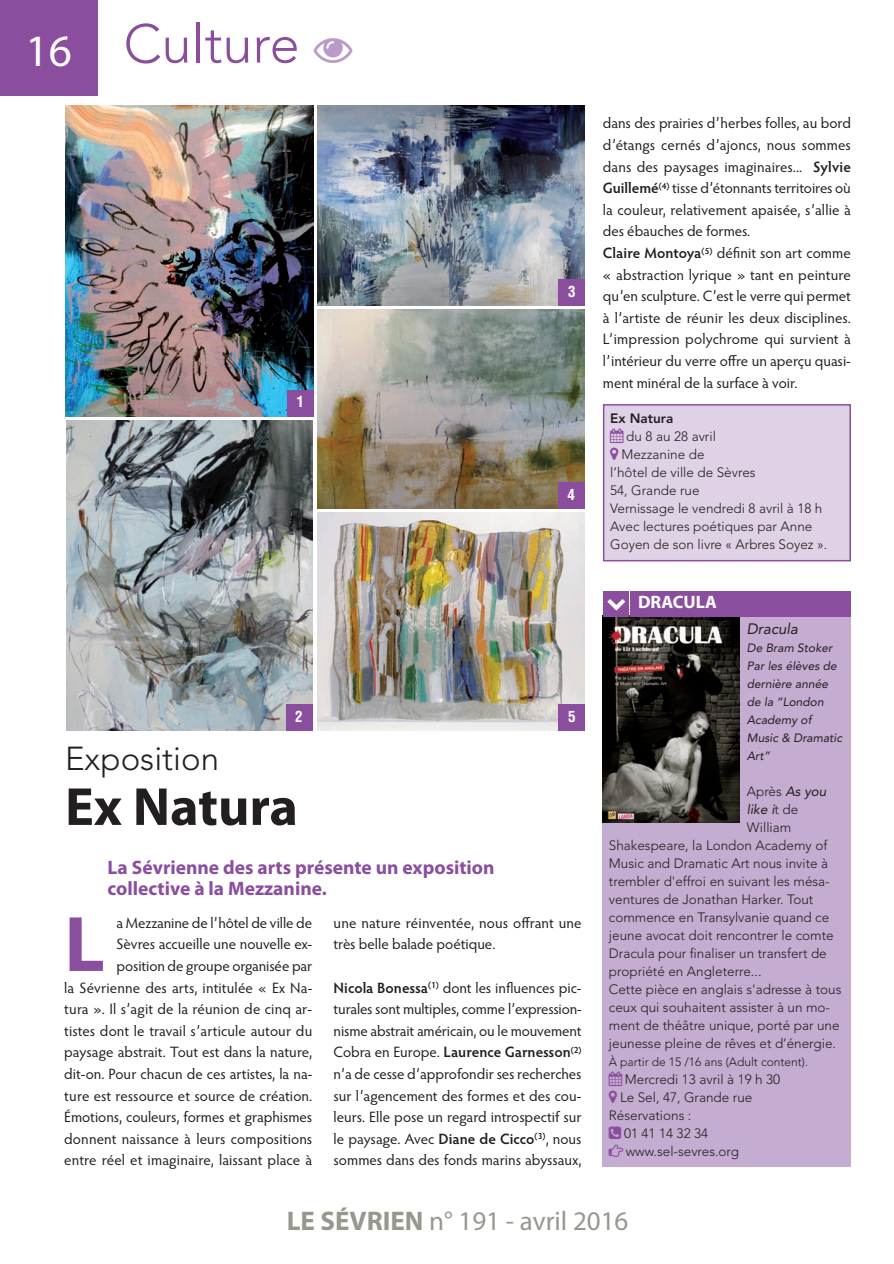
<style>
.page{position:relative;width:894px;height:1264px;background:#fff}
.page>*{position:absolute;margin:0;border:0;box-sizing:border-box;transform-origin:0 0}
.t1{font:700 79.35px "Myriad Pro";color:#8b4e9f}
.t2{font:300 54px "Avenir LT Std";color:#8b4e9f}
.t3{font:700 54px "Myriad Pro";color:#231f20}
.t4{font:300 33px "Avenir LT Std";color:#231f20}
.t5{font:27px "Myriad Pro";color:#96988e}
.t6{font:700 19.5px/21px "Myriad Pro";color:#8b4e9f}
.t7{font:700 18px "Myriad Pro";color:#fff}
.t8{font:15px/21.6px "Hypatia Sans Pro";color:#231f20}
.t9{font:italic 15px "Avenir LT Std";color:#231f20}
.t10{font:700 condensed 15px "Helvetica";color:#fff}
.t11{font:300 13.5px "Avenir LT Std";color:#231f20}
.t12{font:800 13.5px "Avenir LT Std";color:#231f20}
.t13{font:italic 13.5px "Avenir LT Std";color:#231f20}
.t14{font:italic 12px/18px "Avenir LT Std";color:#231f20}
.t15{font:300 12px "Avenir LT Std";color:#231f20}
.s1{font-family:"Myriad Pro";font-weight:400;font-size:45px;color:#fff}
.s2{color:#ba9ac8}
.s3{font-weight:600}
.s4{color:#8b4e9f}
.s5{font-weight:400;font-style:italic}
.s6{font-weight:300;font-style:normal}
.s7{font-weight:700}
</style>
<div class="page">
<img style="left:65px;top:106px;width:248px;height:310px">
<img style="left:317px;top:106px;width:268px;height:199px">
<img style="left:66px;top:420px;width:246px;height:311px">
<img style="left:317px;top:310px;width:268px;height:198px">
<img style="left:317px;top:513px;width:268px;height:218px">
<div style="left:287px;top:390px;width:26px;height:26px;background:#8b4e9f"></div>
<div style="left:286px;top:705px;width:26px;height:26px;background:#8b4e9f"></div>
<div style="left:559px;top:279px;width:26px;height:26px;background:#8b4e9f"></div>
<div style="left:559px;top:482px;width:26px;height:26px;background:#8b4e9f"></div>
<div style="left:559px;top:705px;width:26px;height:26px;background:#8b4e9f"></div>
<div style="left:0;top:0;width:97px;height:96px;background:#8b4e9f"></div>
<div style="left:604px;top:406px;width:245px;height:154px;background:#dfd2e7"></div>
<div style="left:603px;top:404px;width:248px;height:157px;border:2px solid #8b4e9f"></div>
<div style="left:603px;top:616px;width:248px;height:551px;background:#c5acd1"></div>
<img style="left:603px;top:616px;width:136px;height:206px">
<div style="left:630px;top:591px;width:221px;height:25px;background:#8b4e9f"></div>
<div style="left:603px;top:591px;width:25px;height:25px;background:#8b4e9f"></div>
<h2 class="t2" style="left:26px;top:22px;width:328px"><span class="s1">16</span> Culture <span class="s2">■</span></h2>
<p class="t10" style="left:296px;top:393px;width:9px">1</p>
<p class="t10" style="left:568px;top:283px;width:9px">3</p>
<p class="t10" style="left:567px;top:486px;width:9px">4</p>
<p class="t10" style="left:295px;top:708px;width:9px">2</p>
<h3 class="t4" style="left:65px;top:745px;width:156px">Exposition</h3>
<h2 class="t3" style="left:65px;top:786px;width:234px">Ex Natura</h2>
<h3 class="t6" style="left:108px;top:858px;width:389px">La Sévrienne des arts présente un exposition collective à la Mezzanine.</h3>
<p class="t10" style="left:568px;top:708px;width:9px">5</p>
<p class="t8" style="left:64px;top:913px;width:250px;text-align:right">a Mezzanine de l’hôtel de ville de<br>Sèvres accueille une nouvelle ex-<br>position de groupe organisée par<br>la Sévrienne des arts, intitulée « Ex Na&shy;tura ». Il s’agit de la réunion de cinq ar&shy;tistes dont le travail s’articule autour du paysage abstrait. Tout est dans la nature, dit-on. Pour chacun de ces artistes, la na&shy;ture est ressource et source de création.<br>Émotions, couleurs, formes et graphismes donnent naissance à leurs compositions entre réel et imaginaire, laissant place à</p>
<p class="t8" style="left:334px;top:913px;width:250px">une nature réinventée, nous offrant une très belle balade poétique.</p>
<h1 class="t1" style="left:64px;top:914px;width:42px">L</h1>
<p class="t8" style="left:334px;top:978px;width:250px;text-align:justify"><span class="s3">Nicola Bonessa</span><sup>(1)</sup> dont les influences pic&shy;turales sont multiples, comme l’expression&shy;nisme abstrait américain, ou le mouvement Cobra en Europe. <span class="s3">Laurence Garnesson</span><sup>(2) </sup>n’a de cesse d’approfondir ses recherches sur l’agencement des formes et des cou&shy;leurs. Elle pose un regard introspectif sur le paysage. Avec <span class="s3">Diane de Cicco</span><sup>(3)</sup>, nous sommes dans des fonds marins abyssaux,</p>
<p class="t8" style="left:603px;top:114px;width:250px">dans des prairies d’herbes folles, au bord d’étangs cernés d’ajoncs, nous sommes dans des paysages imaginaires... <span class="s3">Sylvie Guillemé</span><sup>(4)</sup> tisse d’étonnants territoires où la couleur, relativement apaisée, s’allie à des ébauches de formes.<br><span class="s3">Claire Montoya</span><sup>(5)</sup> définit son art comme « abstraction lyrique » tant en peinture qu’en sculpture. C’est le verre qui permet à l’artiste de réunir les deux disciplines.<br>L’impression polychrome qui survient à l’intérieur du verre offre un aperçu quasi&shy;ment minéral de la surface à voir.</p>
<p class="t12" style="left:610px;top:413px;width:64px">Ex Natura</p>
<p class="t11" style="left:610px;top:431px;width:107px"><span class="s4">▲</span> du 8 au 28 avril</p>
<p class="t11" style="left:621px;top:449px;width:85px">Mezzanine de</p>
<p class="t11" style="left:610px;top:467px;width:147px">l’hôtel de ville de Sèvres</p>
<p class="t11" style="left:610px;top:485px;width:91px">54, Grande rue</p>
<p class="t11" style="left:610px;top:503px;width:214px">Vernissage le vendredi 8 avril à 18 h</p>
<p class="t11" style="left:610px;top:521px;width:204px">Avec lectures poétiques par Anne</p>
<p class="t11" style="left:610px;top:539px;width:218px">Goyen de son livre « Arbres Soyez ».</p>
<p class="t7" style="left:638px;top:595px;width:80px">DRACULA</p>
<p class="t9" style="left:747px;top:622px;width:53px">Dracula</p>
<p class="t14" style="left:747px;top:640px;width:97px">De Bram Stoker<br>Par les élèves de dernière année de la “London<br>Academy of<br>Music &amp; Dramatic<br>Art”</p>
<p class="t11" style="left:747px;top:785px;width:81px">Après <span class="s5">As you</span></p>
<p class="t13" style="left:747px;top:803px;width:53px">like i<span class="s6">t de</span></p>
<p class="t11" style="left:747px;top:821px;width:46px">William</p>
<p class="t11" style="left:609px;top:839px;width:220px">Shakespeare, la London Academy of</p>
<p class="t11" style="left:609px;top:857px;width:221px">Music and Dramatic Art nous invite à</p>
<p class="t11" style="left:609px;top:875px;width:222px">trembler d'effroi en suivant les mésa-</p>
<p class="t11" style="left:609px;top:893px;width:206px">ventures de Jonathan Harker. Tout</p>
<p class="t11" style="left:609px;top:911px;width:222px">commence en Transylvanie quand ce</p>
<p class="t11" style="left:609px;top:929px;width:226px">jeune avocat doit rencontrer le comte</p>
<p class="t11" style="left:609px;top:947px;width:219px">Dracula pour finaliser un transfert de</p>
<p class="t11" style="left:609px;top:965px;width:154px">propriété en Angleterre...</p>
<p class="t11" style="left:609px;top:983px;width:234px">Cette pièce en anglais s'adresse à tous</p>
<p class="t11" style="left:609px;top:1001px;width:223px">ceux qui souhaitent assister à un mo-</p>
<p class="t11" style="left:609px;top:1019px;width:232px">ment de théâtre unique, porté par une</p>
<p class="t11" style="left:609px;top:1037px;width:229px">jeunesse pleine de rêves et d’énergie.</p>
<p class="t15" style="left:609px;top:1057px;width:201px">À partir de 15 /16 ans (Adult content).</p>
<p class="t11" style="left:609px;top:1073px;width:173px"><span class="s4">▲</span> Mercredi 13 avril à 19 h 30</p>
<p class="t11" style="left:620px;top:1091px;width:134px">Le Sel, 47, Grande rue</p>
<p class="t11" style="left:609px;top:1109px;width:84px">Réservations :</p>
<p class="t11" style="left:624px;top:1127px;width:86px">01 41 14 32 34</p>
<p class="t11" style="left:626px;top:1145px;width:115px">www.sel-sevres.org</p>
<h3 class="t5" style="left:287px;top:1210px;width:343px"><span class="s7">LE SÉVRIEN</span> n° 191 - avril 2016</h3>
</div>
